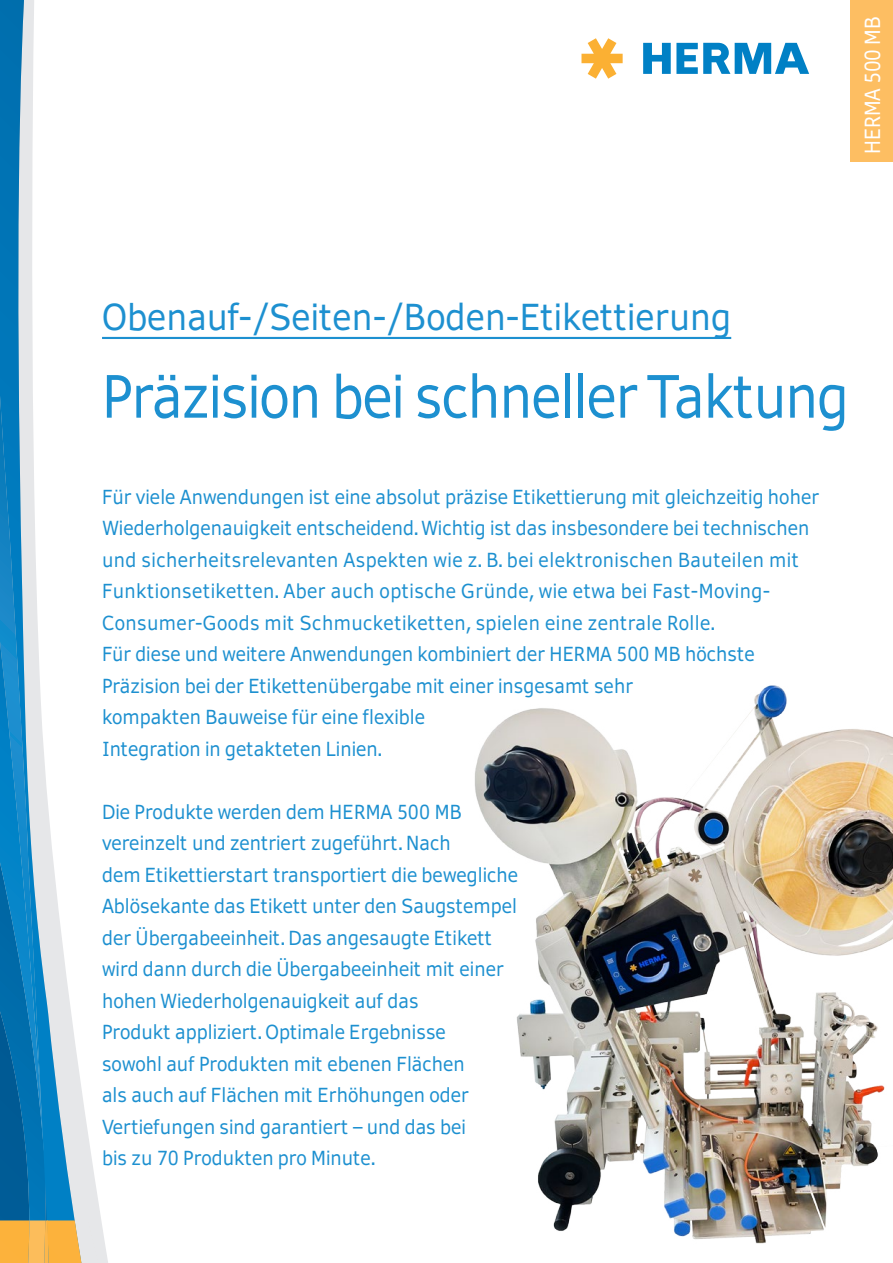
<style>
.page{position:relative;width:893px;height:1263px;background:#fff}
.page>*{position:absolute;margin:0;border:0;box-sizing:border-box;transform-origin:0 0}
.t1{font:58.5px "Herma";letter-spacing:-.02em;color:#1d90d0}
.t2{font:36px "Herma";color:#1d90d0}
.t3{font:21px "Herma";letter-spacing:-.01em;color:#fff}
.t4{font:19.5px/31.5px "Herma";color:#1d90d0}
</style>
<div class="page">
<svg style="left:0;top:0;width:34px;height:396px;background:#61a4ca"></svg>
<svg style="left:643px;top:43px;width:166px;height:31px"></svg>
<svg style="left:581px;top:38px;width:42px;height:41px"></svg>
<svg style="left:0;top:396px;width:98px;height:867px"></svg>
<div style="left:850px;top:0;width:43px;height:162px;background:#fdbe62"></div>
<hr style="left:102px;top:337px;width:629px;height:2px;background:#1d90d0">
<img style="left:475px;top:685px;width:418px;height:559px">
<p class="t3" style="left:859px;top:154px;width:140px;rotate:-90deg">HERMA 500 MB</p>
<h2 class="t2" style="left:102px;top:294px;width:631px">Obenauf-/Seiten-/Boden-Etikettierung</h2>
<h1 class="t1" style="left:102px;top:359px;width:748px">Präzision bei schneller Taktung</h1>
<p class="t4" style="left:102px;top:481px;width:719px">Für viele Anwendungen ist eine absolut präzise Etikettierung mit gleichzeitig hoher Wiederholgenauigkeit entscheidend. Wichtig ist das insbesondere bei technischen und sicherheitsrelevanten Aspekten wie z. B. bei elektronischen Bauteilen mit Funktionsetiketten. Aber auch optische Gründe, wie etwa bei Fast-Moving-Consumer-Goods mit Schmucketiketten, spielen eine zentrale Rolle.<br>Für diese und weitere Anwendungen kombiniert der HERMA 500 MB höchste Präzision bei der Etikettenübergabe mit einer insgesamt sehr<br>kompakten Bauweise für eine flexible<br>Integration in getakteten Linien.</p>
<p class="t4" style="left:102px;top:796px;width:418px">Die Produkte werden dem HERMA 500 MB vereinzelt und zentriert zugeführt. Nach<br>dem Etikettierstart transportiert die bewegliche Ablösekante das Etikett unter den Saugstempel der Übergabeeinheit. Das angesaugte Etikett wird dann durch die Übergabeeinheit mit einer hohen Wiederholgenauigkeit auf das<br>Produkt appliziert. Optimale Ergebnisse<br>sowohl auf Produkten mit ebenen Flächen<br>als auch auf Flächen mit Erhöhungen oder Vertiefungen sind garantiert – und das bei<br>bis zu 70 Produkten pro Minute.</p>
</div>
